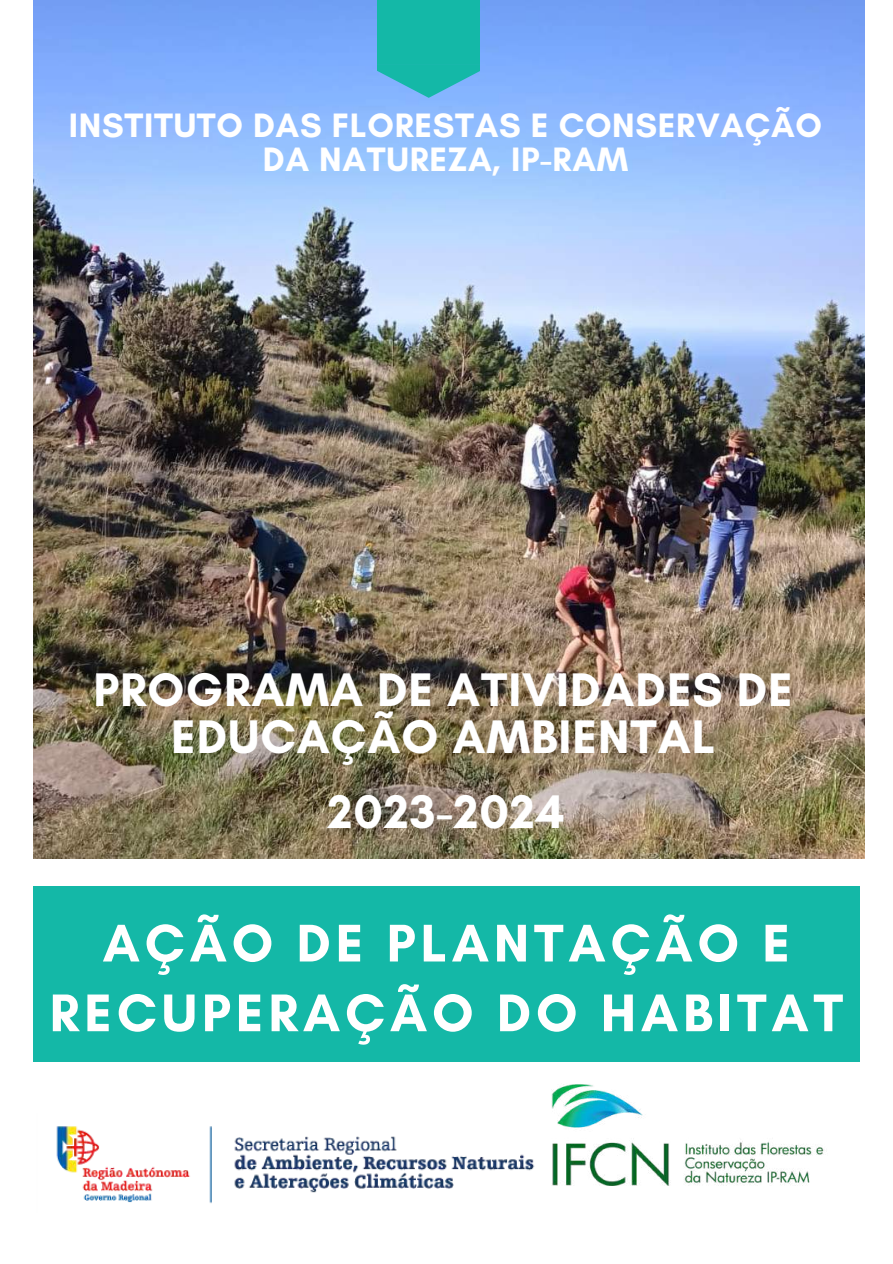
<style>
.page{position:relative;width:893px;height:1264px;background:#fff}
.page>*{position:absolute;margin:0;border:0;box-sizing:border-box;transform-origin:0 0}
.t1{font:700 54px/69.8px "Glacial Indifference";letter-spacing:.09em;color:#fff;text-align:center}
.t2{font:700 48px/46.3px "Glacial Indifference";letter-spacing:.02em;color:#fff;text-align:center}
.t3{font:700 34.5px/33.9px "Glacial Indifference";letter-spacing:.02em;color:#fff;text-align:center}
</style>
<div class="page">
<img style="left:33px;top:0;width:831px;height:858px">
<div style="left:33px;top:886px;width:826px;height:175px;background:#14b8a7"></div>
<svg style="left:377px;top:64px;width:102px;height:34px;background:#40b6c9"></svg>
<div style="left:377px;top:0;width:102px;height:64px;background:#14b8a7"></div>
<img style="left:509px;top:1041px;width:351px;height:145px">
<img style="left:56px;top:1113px;width:490px;height:91px">
<p class="t3" style="left:69px;top:108px;width:754px">INSTITUTO DAS FLORESTAS E CONSERVAÇÃO<br>DA NATUREZA, IP-RAM</p>
<h2 class="t2" style="left:93px;top:666px;width:700px">PROGRAMA DE ATIVIDADES DE<br>EDUCAÇÃO AMBIENTAL</h2>
<h2 class="t2" style="left:328px;top:788px;width:238px">2023-2024</h2>
<h1 class="t1" style="left:50px;top:907px;width:795px">AÇÃO DE PLANTAÇÃO E<br>RECUPERAÇÃO DO HABITAT</h1>
</div>
